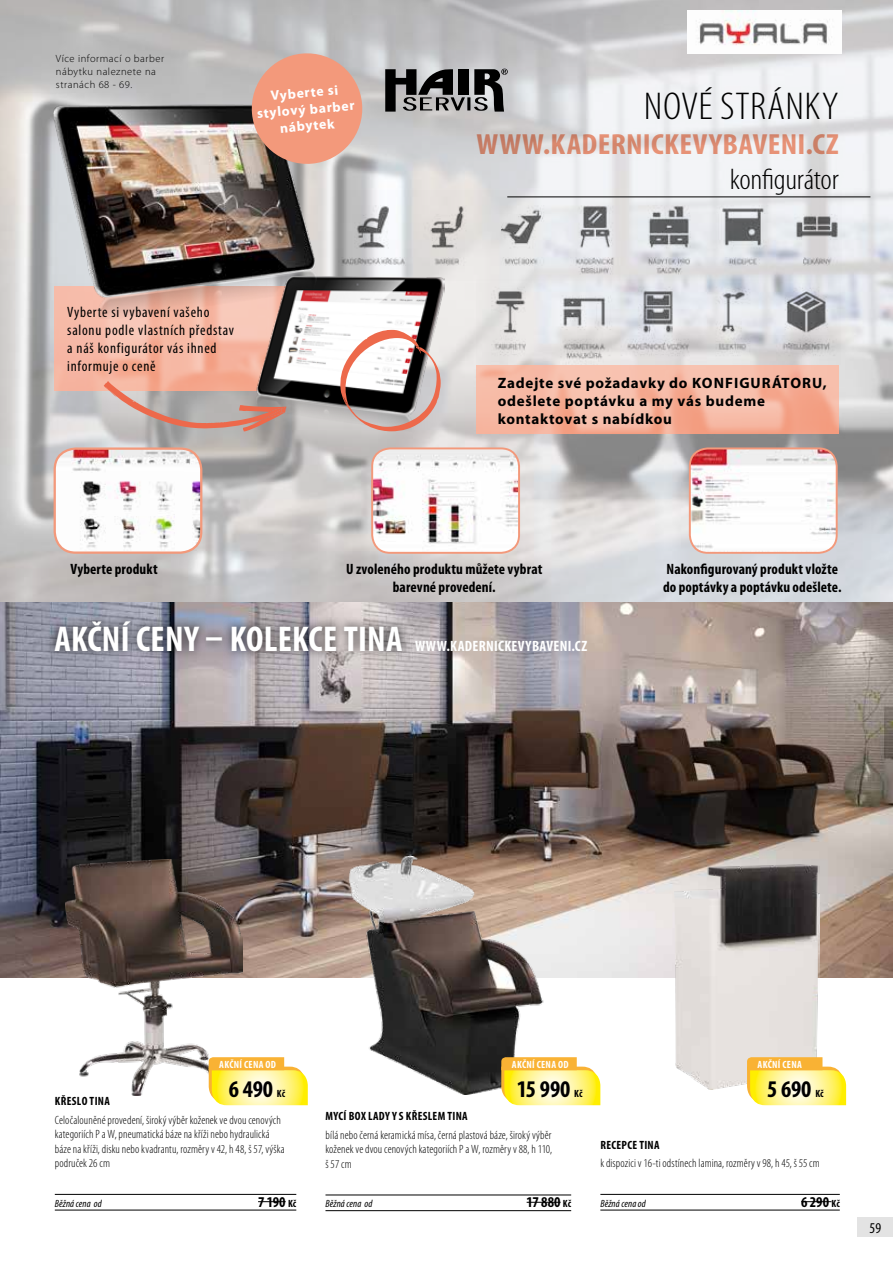
<style>
.page{position:relative;width:893px;height:1263px;background:#fff}
.page>*{position:absolute;margin:0;border:0;box-sizing:border-box;transform-origin:0 0}
.t1{font:300 condensed 39px "Myriad Pro";letter-spacing:.01em;color:#000;scale:1.1 1}
.t2{font:700 condensed 36px "Myriad Pro";letter-spacing:.01em;color:#fff}
.t3{font:700 condensed 29.25px "Myriad Pro";letter-spacing:.01em;color:#f3997b;scale:1.1 1}
.t4{font:300 condensed 29.25px "Myriad Pro";letter-spacing:-.01em;color:#000;scale:1.1 1}
.t5{font:700 condensed 24px "Myriad Pro";color:#000}
.t6{font:700 condensed 15px/18px "Myriad Pro";letter-spacing:.01em;color:#000;text-align:center}
.t7{font:condensed 15px/18px "Myriad Pro";letter-spacing:.05em;color:#000}
.t8{font:700 15px/18px "Myriad Pro";letter-spacing:.05em;color:#000}
.t9{font:700 condensed 15px "Myriad Pro";letter-spacing:.02em;color:#fff}
.t10{font:700 13.8px/16.5px "Myriad Pro";color:#fff;text-align:center}
.t11{font:300 condensed 12px/14.4px "Myriad Pro";letter-spacing:.01em;color:#000}
.t12{font:700 condensed 12px "Myriad Pro";letter-spacing:.025em;color:#000}
.t13{font:300 10.5px/12.6px "Myriad Pro";letter-spacing:.05em;color:#000}
.t14{font:italic condensed 10.5px "Myriad Pro";letter-spacing:.01em;color:#000}
.t15{font:700 condensed 10.5px "Myriad Pro";letter-spacing:.03em;color:#fff}
.t16{font:700 condensed 10.5px "Myriad Pro";color:#000}
.s1{font-size:10.5px}
</style>
<div class="page">
<img style="left:0;top:0;width:893px;height:977px">
<svg style="left:471px;top:81px;width:373px;height:121px;fill:#eeeff1"></svg>
<svg style="left:385px;top:69px;width:123px;height:43px"></svg>
<img style="left:342px;top:190px;width:499px;height:90px">
<img style="left:476px;top:280px;width:364px;height:85px">
<hr style="left:507px;top:197px;width:363px;height:1px;background:#000">
<svg style="left:476px;top:365px;width:363px;height:68px"></svg>
<svg style="left:54px;top:318px;width:184px;height:72px;fill:#f6b8a4"></svg>
<img style="left:238px;top:276px;width:206px;height:160px">
<svg style="left:336px;top:330px;width:105px;height:101px"></svg>
<svg style="left:104px;top:381px;width:183px;height:50px"></svg>
<div style="left:46px;top:612px;width:364px;height:48px;background:#000;opacity:.75"></div>
<img style="left:687px;top:10px;width:154px;height:43px">
<img style="left:65px;top:860px;width:177px;height:235px">
<img style="left:335px;top:856px;width:233px;height:238px">
<img style="left:674px;top:864px;width:146px;height:225px">
<hr style="left:55px;top:1194px;width:241px;height:1px;background:#000">
<hr style="left:55px;top:1210px;width:241px;height:1px;background:#000">
<svg style="left:258px;top:1201px;width:28px;height:1px"></svg>
<hr style="left:325px;top:1195px;width:246px;height:1px;background:#000">
<hr style="left:325px;top:1210px;width:246px;height:1px;background:#000">
<hr style="left:527px;top:1202px;width:34px;height:1px;background:#000">
<hr style="left:600px;top:1194px;width:240px;height:1px;background:#000">
<hr style="left:600px;top:1210px;width:240px;height:1px;background:#000">
<hr style="left:801px;top:1201px;width:30px;height:1px;background:#000">
<svg style="left:209px;top:1057px;width:99px;height:48px"></svg>
<svg style="left:747px;top:1057px;width:99px;height:48px"></svg>
<svg style="left:501px;top:1057px;width:99px;height:48px"></svg>
<img style="left:690px;top:448px;width:147px;height:105px">
<div style="left:689px;top:447px;width:149px;height:107px;border:2px solid #f3997b;border-radius:18px"></div>
<img style="left:55px;top:449px;width:146px;height:104px">
<div style="left:54px;top:447px;width:148px;height:107px;border:2px solid #f3997b;border-radius:21px"></div>
<img style="left:372px;top:448px;width:147px;height:105px">
<div style="left:371px;top:447px;width:149px;height:107px;border:2px solid #f3997b;border-radius:18px"></div>
<img style="left:54px;top:105px;width:288px;height:213px">
<svg style="left:249px;top:51px;width:116px;height:115px"></svg>
<div style="left:857px;top:1217px;width:36px;height:19px;background:#e3e3e3"></div>
<p class="t13" style="left:56px;top:52px;width:110px">Více informací o barber nábytku naleznete na stranách 68 - 69.</p>
<p class="t10" style="left:255px;top:89px;width:99px;rotate:-5deg">Vyberte si stylový barber nábytek</p>
<p class="t7" style="left:67px;top:303px;width:168px">Vyberte si vybavení vašeho salonu podle vlastních představ a náš konfigurátor vás ihned informuje o ceně</p>
<h1 class="t1" style="left:644px;top:83px;width:178px">NOVÉ STRÁNKY</h1>
<h3 class="t3" style="left:476px;top:129px;width:331px">WWW.KADERNICKEVYBAVENI.CZ</h3>
<h3 class="t4" style="left:730px;top:163px;width:101px">konfigurátor</h3>
<p class="t8" style="left:498px;top:374px;width:331px">Zadejte své požadavky do KONFIGURÁTORU, odešlete poptávku a my vás budeme kontaktovat s nabídkou</p>
<p class="t6" style="left:70px;top:561px;width:89px">Vyberte produkt</p>
<p class="t6" style="left:346px;top:561px;width:198px">U zvoleného produktu můžete vybrat barevné provedení.</p>
<p class="t6" style="left:663px;top:561px;width:180px;text-align:left">Nakonfigurovaný produkt vložte do poptávky a poptávku odešlete.</p>
<h2 class="t2" style="left:54px;top:619px;width:350px">AKČNÍ CENY – KOLEKCE TINA</h2>
<p class="t9" style="left:415px;top:637px;width:174px">WWW.KADERNICKEVYBAVENI.CZ</p>
<p class="t15" style="left:219px;top:1058px;width:58px">AKČNÍ CENA OD</p>
<h3 class="t5" style="left:229px;top:1075px;width:46px">6 490</h3>
<p class="t16" style="left:277px;top:1087px;width:10px">Kč</p>
<p class="t12" style="left:55px;top:1095px;width:56px">KŘESLO TINA</p>
<p class="t11" style="left:55px;top:1113px;width:232px">Celočalouněné provedení, široký výběr koženek ve dvou cenových kategoriích P a W, pneumatická báze na kříži nebo hydraulická báze na kříži, disku nebo kvadrantu, rozměry v 42, h 48, š 57, výška područek 26 cm</p>
<p class="t14" style="left:55px;top:1197px;width:49px">Běžná cena od</p>
<p class="t6" style="left:258px;top:1193px;width:40px">7 190 <span class="s1">Kč</span></p>
<p class="t15" style="left:512px;top:1058px;width:58px">AKČNÍ CENA OD</p>
<h3 class="t5" style="left:517px;top:1075px;width:55px">15 990</h3>
<p class="t16" style="left:574px;top:1087px;width:10px">Kč</p>
<p class="t12" style="left:326px;top:1110px;width:144px">MYCÍ BOX LADY Y S KŘESLEM TINA</p>
<p class="t11" style="left:325px;top:1128px;width:228px;text-align:justify">bílá nebo černá keramická mísa, černá plastová báze, široký výběr koženek ve dvou cenových kategoriích P a W, rozměry v 88, h 110, š 57 cm</p>
<p class="t14" style="left:325px;top:1197px;width:49px">Běžná cena od</p>
<p class="t6" style="left:527px;top:1193px;width:46px">17 880 <span class="s1">Kč</span></p>
<p class="t15" style="left:758px;top:1058px;width:46px">AKČNÍ CENA</p>
<h3 class="t5" style="left:767px;top:1075px;width:46px">5 690</h3>
<p class="t16" style="left:815px;top:1087px;width:10px">Kč</p>
<p class="t12" style="left:600px;top:1138px;width:61px">RECEPCE TINA</p>
<p class="t11" style="left:600px;top:1156px;width:221px">k dispozici v 16-ti odstínech lamina, rozměry v 98, h 45, š 55 cm</p>
<p class="t14" style="left:600px;top:1197px;width:47px">Běžná cena od</p>
<p class="t6" style="left:801px;top:1193px;width:40px">6 290 <span class="s1">Kč</span></p>
<p class="t7" style="left:870px;top:1219px;width:13px">59</p>
</div>
